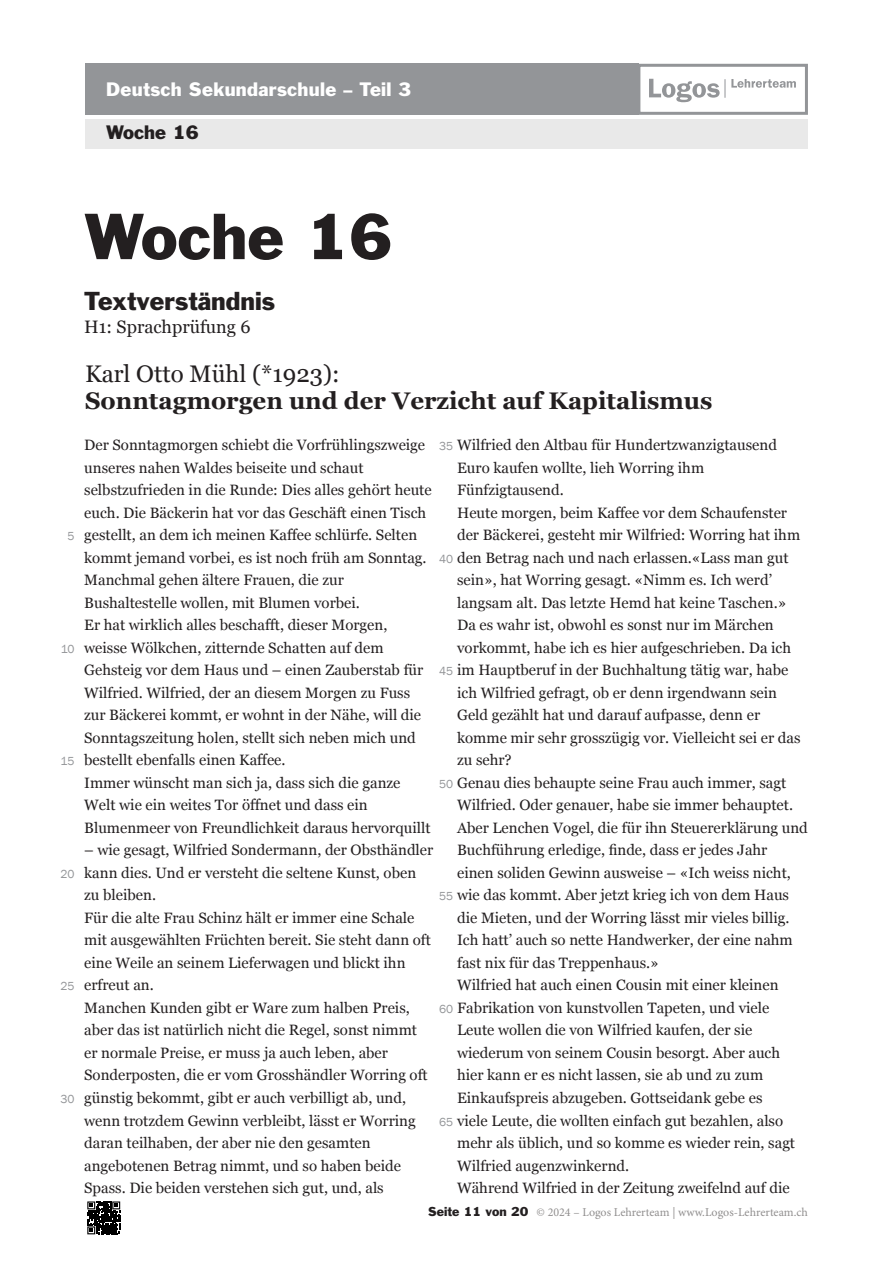
<style>
.page{position:relative;width:893px;height:1263px;background:#fff}
.page>*{position:absolute;margin:0;border:0;box-sizing:border-box;transform-origin:0 0}
.t1{font:60px "Franklin Gothic Std";color:#231f20}
.t2{font:700 24px "Georgia";color:#231f20}
.t3{font:24px "Georgia";color:#231f20}
.t4{font:24px "Franklin Gothic Std";color:#231f20}
.t5{font:18px "Franklin Gothic Std";letter-spacing:.015em;color:#fff}
.t6{font:18px "Georgia";color:#231f20}
.t7{font:18px "Franklin Gothic Std";color:#231f20}
.t8{font:15px/22.5px "Georgia";color:#231f20}
.t9{font:12px "Minion Pro";color:#918f8f}
.t10{font:12px "Franklin Gothic";color:#939598}
.s1{font-family:"Franklin Gothic Std";color:#231f20}
</style>
<div class="page">
<svg style="left:87px;top:1201px;width:34px;height:34px"></svg>
<svg style="left:87px;top:1201px;width:33px;height:33px"></svg>
<div style="left:85px;top:64px;width:554px;height:51px;background:#939598"></div>
<svg style="left:649px;top:79px;width:147px;height:23px"></svg>
<div style="left:637px;top:64px;width:171px;height:51px;border:3px solid #939598"></div>
<div style="left:85px;top:119px;width:723px;height:30px;background:#e9e9e9"></div>
<p class="t5" style="left:106px;top:82px;width:307px">Deutsch Sekundarschule – Teil 3</p>
<p class="t7" style="left:106px;top:126px;width:94px">Woche 16</p>
<h1 class="t1" style="left:84px;top:214px;width:310px">Woche 16</h1>
<p class="t10" style="left:67px;top:532px;width:9px">5</p>
<p class="t10" style="left:61px;top:644px;width:15px">10</p>
<p class="t10" style="left:61px;top:757px;width:15px">15</p>
<p class="t10" style="left:60px;top:869px;width:16px">20</p>
<p class="t10" style="left:60px;top:982px;width:16px">25</p>
<p class="t10" style="left:60px;top:1094px;width:16px">30</p>
<h2 class="t4" style="left:84px;top:292px;width:193px">Textverständnis</h2>
<p class="t6" style="left:84px;top:319px;width:168px">H1: Sprachprüfung 6</p>
<h2 class="t3" style="left:85px;top:363px;width:256px">Karl Otto Mühl (*1923):</h2>
<h2 class="t2" style="left:85px;top:391px;width:629px">Sonntagmorgen und der Verzicht auf Kapitalismus</h2>
<p class="t8" style="left:84px;top:435px;width:349px">Der Sonntagmorgen schiebt die Vorfrühlingszweige unseres nahen Waldes beiseite und schaut selbstzufrieden in die Runde: Dies alles gehört heute euch. Die Bäckerin hat vor das Geschäft einen Tisch gestellt, an dem ich meinen Kaffee schlürfe. Selten kommt jemand vorbei, es ist noch früh am Sonntag.<br>Manchmal gehen ältere Frauen, die zur Bushaltestelle wollen, mit Blumen vorbei.<br>Er hat wirklich alles beschafft, dieser Morgen, weisse Wölkchen, zitternde Schatten auf dem Gehsteig vor dem Haus und – einen Zauberstab für Wilfried. Wilfried, der an diesem Morgen zu Fuss zur Bäckerei kommt, er wohnt in der Nähe, will die Sonntagszeitung holen, stellt sich neben mich und bestellt ebenfalls einen Kaffee.<br>Immer wünscht man sich ja, dass sich die ganze Welt wie ein weites Tor öffnet und dass ein Blumenmeer von Freundlichkeit daraus hervorquillt</p>
<p class="t8" style="left:84px;top:840px;width:351px">– wie gesagt, Wilfried Sondermann, der Obsthändler kann dies. Und er versteht die seltene Kunst, oben zu bleiben.<br>Für die alte Frau Schinz hält er immer eine Schale mit ausgewählten Früchten bereit. Sie steht dann oft eine Weile an seinem Lieferwagen und blickt ihn erfreut an.<br>Manchen Kunden gibt er Ware zum halben Preis, aber das ist natürlich nicht die Regel, sonst nimmt er normale Preise, er muss ja auch leben, aber Sonderposten, die er vom Grosshändler Worring oft günstig bekommt, gibt er auch verbilligt ab, und, wenn trotzdem Gewinn verbleibt, lässt er Worring daran teilhaben, der aber nie den gesamten angebotenen Betrag nimmt, und so haben beide Spass. Die beiden verstehen sich gut, und, als</p>
<p class="t8" style="left:457px;top:435px;width:352px">Wilfried den Altbau für Hundertzwanzigtausend Euro kaufen wollte, lieh Worring ihm Fünfzigtausend.<br>Heute morgen, beim Kaffee vor dem Schaufenster der Bäckerei, gesteht mir Wilfried: Worring hat ihm den Betrag nach und nach erlassen.«Lass man gut sein», hat Worring gesagt. «Nimm es. Ich werd’ langsam alt. Das letzte Hemd hat keine Taschen.» Da es wahr ist, obwohl es sonst nur im Märchen vorkommt, habe ich es hier aufgeschrieben. Da ich im Hauptberuf in der Buchhaltung tätig war, habe ich Wilfried gefragt, ob er denn irgendwann sein Geld gezählt hat und darauf aufpasse, denn er komme mir sehr grosszügig vor. Vielleicht sei er das zu sehr?<br>Genau dies behaupte seine Frau auch immer, sagt Wilfried. Oder genauer, habe sie immer behauptet.<br>Aber Lenchen Vogel, die für ihn Steuererklärung und Buchführung erledige, finde, dass er jedes Jahr<br>einen soliden Gewinn ausweise – «Ich weiss nicht, wie das kommt. Aber jetzt krieg ich von dem Haus die Mieten, und der Worring lässt mir vieles billig.<br>Ich hatt’ auch so nette Handwerker, der eine nahm fast nix für das Treppenhaus.»<br>Wilfried hat auch einen Cousin mit einer kleinen Fabrikation von kunstvollen Tapeten, und viele Leute wollen die von Wilfried kaufen, der sie wiederum von seinem Cousin besorgt. Aber auch hier kann er es nicht lassen, sie ab und zu zum Einkaufspreis abzugeben. Gottseidank gebe es<br>viele Leute, die wollten einfach gut bezahlen, also mehr als üblich, und so komme es wieder rein, sagt Wilfried augenzwinkernd.<br>Während Wilfried in der Zeitung zweifelnd auf die</p>
<p class="t10" style="left:439px;top:442px;width:16px">35</p>
<p class="t10" style="left:439px;top:554px;width:16px">40</p>
<p class="t10" style="left:439px;top:667px;width:16px">45</p>
<p class="t10" style="left:439px;top:779px;width:16px">50</p>
<p class="t10" style="left:439px;top:892px;width:16px">55</p>
<p class="t10" style="left:439px;top:1004px;width:16px">60</p>
<p class="t10" style="left:439px;top:1117px;width:16px">65</p>
<p class="t9" style="left:428px;top:1207px;width:381px"><span class="s1">Seite 11 von 20</span> © 2024 – Logos Lehrerteam | www.Logos-Lehrerteam.ch</p>
</div>
